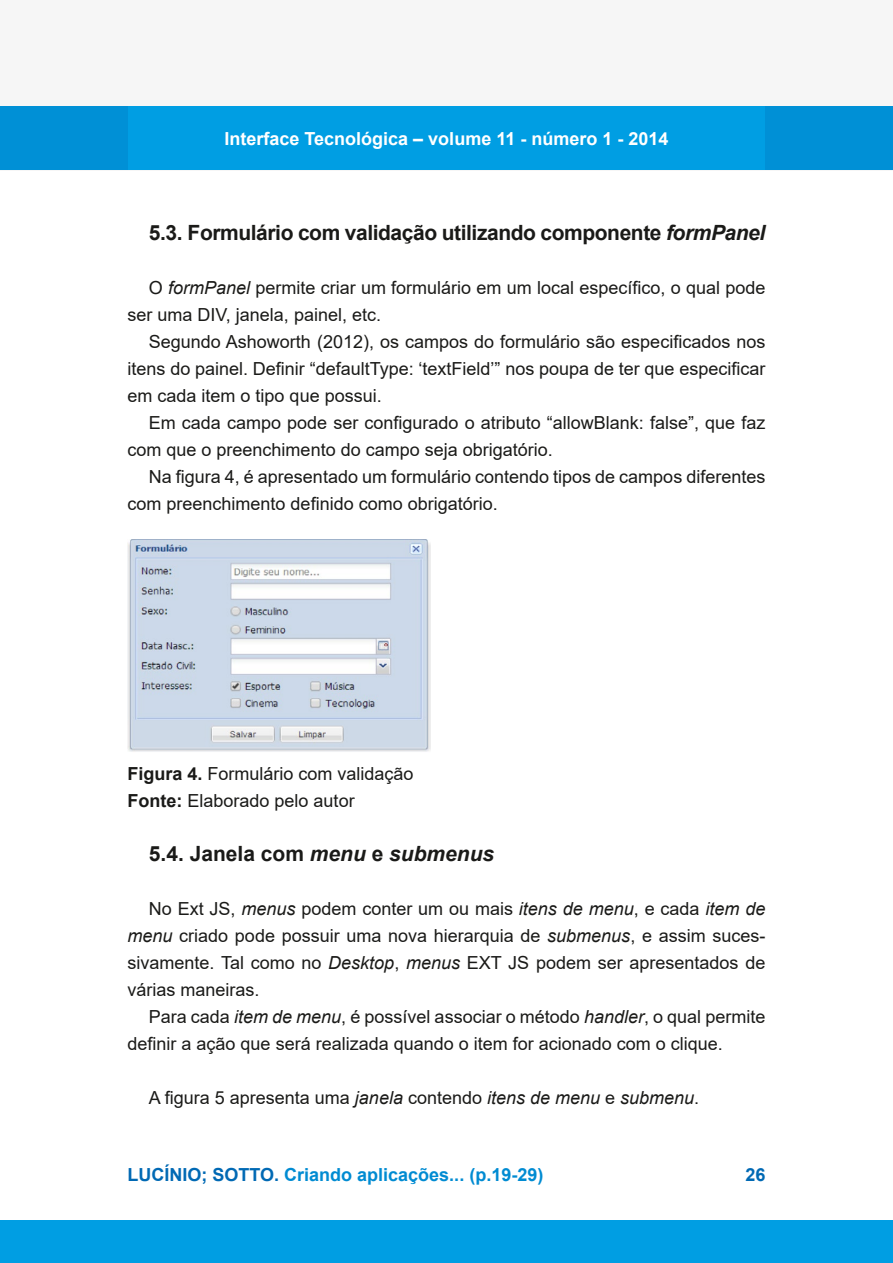
<style>
.page{position:relative;width:893px;height:1263px;background:#fff}
.page>*{position:absolute;margin:0;border:0;box-sizing:border-box;transform-origin:0 0}
.t1{font:700 21px "Arial";letter-spacing:-.02em;color:#1a1a18}
.t2{font:700 21px "Arial";color:#1a1a18}
.Corpo{font:18px/27px "Arial";color:#1a1a18}
.t3{font:700 18px "Arial";color:#008bd2}
.t4{font:700 18px "Arial";color:#fff}
.t5{font:700 18px "Arial";color:#0069b4}
.s1{font-style:italic}
.s2{font-weight:700}
.s3{color:#0069b4}
</style>
<div class="page">
<div style="left:0;top:0;width:893px;height:170px;background:#f6f6f6"></div>
<div style="left:0;top:1220px;width:893px;height:43px;background:#009ee3"></div>
<div style="left:0;top:106px;width:893px;height:64px;background:#009ee3"></div>
<div style="left:0;top:106px;width:128px;height:64px;background:#0090d6"></div>
<div style="left:765px;top:106px;width:128px;height:64px;background:#0090d6"></div>
<img style="left:128px;top:539px;width:303px;height:213px">
<p class="t4" style="left:225px;top:126px;width:445px">Interface Tecnológica – volume 11 - número 1 - 2014</p>
<p class="t1" style="left:149px;top:217px;width:618px">5.3. Formulário com validação utilizando componente <span class="s1">formPanel</span></p>
<p class="Corpo" style="left:128px;top:274px;width:639px;text-indent:21px">O <span class="s1">formPanel</span> permite criar um formulário em um local específico, o qual pode ser uma DIV, janela, painel, etc.</p>
<p class="Corpo" style="left:128px;top:328px;width:639px;text-align:justify;text-indent:21px">Segundo Ashoworth (2012), os campos do formulário são especificados nos itens do painel. Definir “defaultType: ‘textField’” nos poupa de ter que especificar em cada item o tipo que possui.</p>
<p class="Corpo" style="left:128px;top:409px;width:639px;text-indent:21px">Em cada campo pode ser configurado o atributo “allowBlank: false”, que faz com que o preenchimento do campo seja obrigatório.</p>
<p class="Corpo" style="left:128px;top:463px;width:639px;text-indent:21px">Na figura 4, é apresentado um formulário contendo tipos de campos diferentes com preenchimento definido como obrigatório.</p>
<p class="Corpo" style="left:128px;top:760px;width:288px"><span class="s2">Figura 4.</span> Formulário com validação</p>
<p class="Corpo" style="left:128px;top:787px;width:229px"><span class="s2">Fonte:</span> Elaborado pelo autor</p>
<p class="t2" style="left:149px;top:838px;width:347px">5.4. Janela com <span class="s1">menu</span> e <span class="s1">submenus</span></p>
<p class="Corpo" style="left:128px;top:895px;width:639px;text-align:justify;text-indent:21px">No Ext JS, <span class="s1">menus</span> podem conter um ou mais <span class="s1">itens de menu</span>, e cada <span class="s1">item de menu</span> criado pode possuir uma nova hierarquia de <span class="s1">submenus</span>, e assim suces&shy;sivamente. Tal como no <span class="s1">Desktop</span>, <span class="s1">menus</span> EXT JS podem ser apresentados de várias maneiras.</p>
<p class="Corpo" style="left:128px;top:1003px;width:639px;text-indent:21px">Para cada <span class="s1">item de menu</span>, é possível associar o método <span class="s1">handler</span>, o qual permite definir a ação que será realizada quando o item for acionado com o clique.</p>
<p class="Corpo" style="left:149px;top:1084px;width:552px">A figura 5 apresenta uma <span class="s1">janela</span> contendo <span class="s1">itens de menu</span> e <span class="s1">submenu</span>.</p>
<p class="t3" style="left:128px;top:1162px;width:417px"><span class="s3">LUCÍNIO; SOTTO.</span> Criando aplicações... (p.19-29)</p>
<p class="t5" style="left:745px;top:1162px;width:22px">26</p>
</div>
